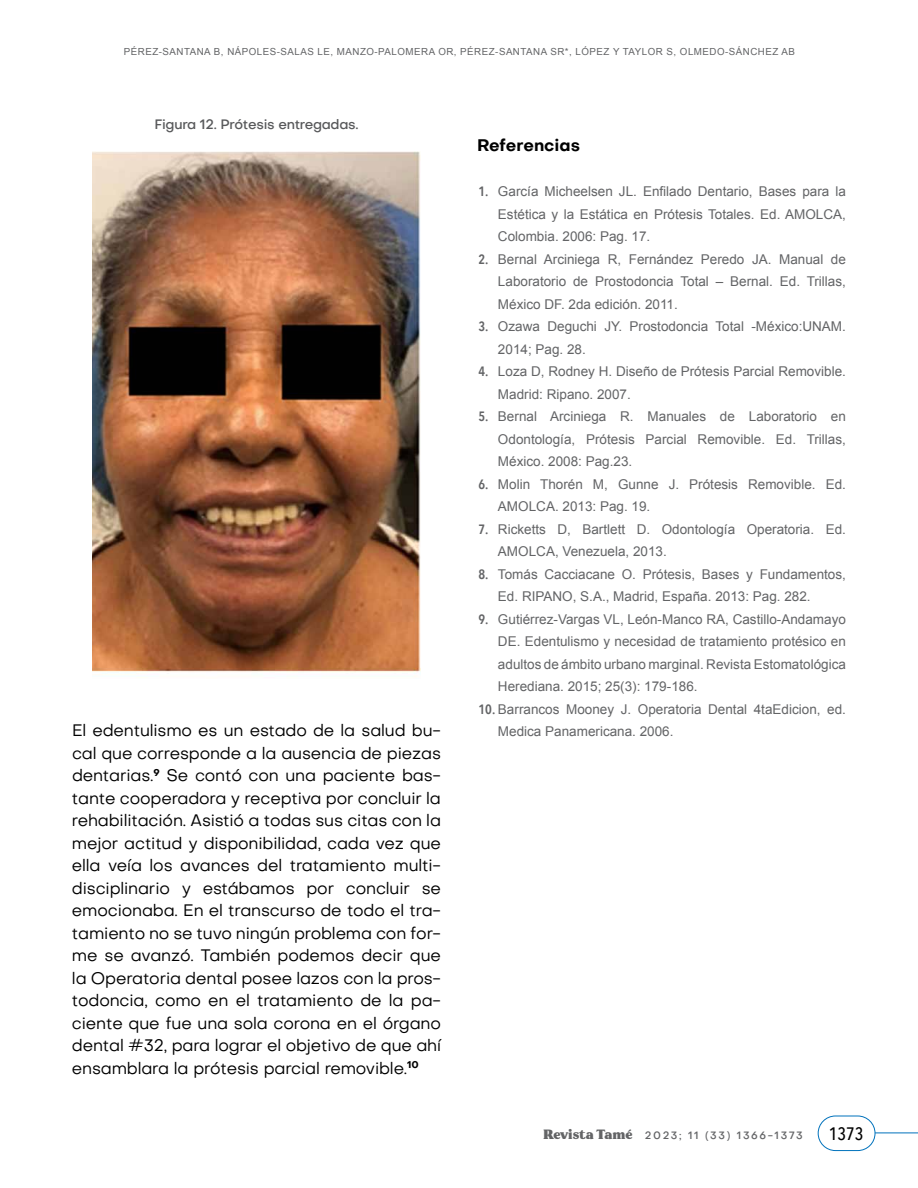
<style>
.page{position:relative;width:918px;height:1188px;background:#fff}
.page>*{position:absolute;margin:0;border:0;box-sizing:border-box;transform-origin:0 0}
.t1{font:500 18px "Avenir Next Condensed";color:#000}
.t2{font:16.5px/22.5px "Objectivity";letter-spacing:-.01em;color:#000;text-align:justify}
.t3{font:700 16.5px "Objectivity";color:#000}
.t4{font:13.5px/22.5px "Arial";color:#636466}
.t5{font:500 13.5px "Objectivity";letter-spacing:-.02em;color:#58595b}
.t6{font:500 10.5px "Objectivity";letter-spacing:.15em;color:#636466}
.t7{font:9.75px "Arial";letter-spacing:.05em;color:#636466}
.s1{font-family:"Avenir Next Condensed";font-weight:600}
.s2{font-family:"Pockota";font-weight:900;font-size:13.5px}
</style>
<div class="page">
<img style="left:93px;top:151px;width:327px;height:526px">
<div style="left:818px;top:1116px;width:57px;height:35px;border:1px solid #0072bc;border-radius:17px"></div>
<hr style="left:875px;top:1133px;width:43px;height:1px;background:#0072bc">
<p class="t7" style="left:124px;top:45px;width:673px">PÉREZ-SANTANA B, NÁPOLES-SALAS LE, MANZO-PALOMERA OR, PÉREZ-SANTANA SR*, LÓPEZ Y TAYLOR S, OLMEDO-SÁNCHEZ AB</p>
<p class="t5" style="left:154px;top:115px;width:206px">Figura 12. Prótesis entregadas.</p>
<p class="t2" style="left:72px;top:719px;width:371px">El edentulismo es un estado de la salud bu&shy;cal que corresponde a la ausencia de piezas dentarias.<sup>9</sup> Se contó con una paciente bas&shy;tante cooperadora y receptiva por concluir la rehabilitación. Asistió a todas sus citas con la mejor actitud y disponibilidad, cada vez que ella veía los avances del tratamiento multi&shy;disciplinario y estábamos por concluir se emocionaba. En el transcurso de todo el tra&shy;tamiento no se tuvo ningún problema con for&shy;me se avanzó. También podemos decir que la Operatoria dental posee lazos con la pros&shy;todoncia, como en el tratamiento de la pa&shy;ciente que fue una sola corona en el órgano dental #32, para lograr el objetivo de que ahí ensamblara la prótesis parcial removible.<sup>10</sup></p>
<p class="t3" style="left:477px;top:134px;width:105px">Referencias</p>
<p class="t4" style="left:498px;top:180px;width:350px;text-align:justify;text-indent:-19px"><span class="s1">1.</span> García Micheelsen JL. Enfilado Dentario, Bases para la Estética y la Estática en Prótesis Totales. Ed. AMOLCA, Colombia. 2006: Pag. 17.</p>
<p class="t4" style="left:498px;top:248px;width:349px;text-align:justify;text-indent:-19px"><span class="s1">2.</span> Bernal Arciniega R, Fernández Peredo JA. Manual de Laboratorio de Prostodoncia Total – Bernal. Ed. Trillas, México DF. 2da edición. 2011.</p>
<p class="t4" style="left:498px;top:315px;width:349px;text-indent:-19px"><span class="s1">3.</span> Ozawa Deguchi JY. Prostodoncia Total -México:UNAM.<br>2014; Pag. 28.</p>
<p class="t4" style="left:498px;top:360px;width:349px;text-indent:-19px"><span class="s1">4.</span> Loza D, Rodney H. Diseño de Prótesis Parcial Removible.<br>Madrid: Ripano. 2007.</p>
<p class="t4" style="left:498px;top:405px;width:349px;text-align:justify;text-indent:-19px"><span class="s1">5.</span> Bernal Arciniega R. Manuales de Laboratorio en Odontología, Prótesis Parcial Removible. Ed. Trillas, México. 2008: Pag.23.</p>
<p class="t4" style="left:498px;top:473px;width:350px;text-indent:-19px"><span class="s1">6.</span> Molin Thorén M, Gunne J. Prótesis Removible. Ed.<br>AMOLCA. 2013: Pag. 19.</p>
<p class="t4" style="left:498px;top:518px;width:349px;text-indent:-19px"><span class="s1">7.</span> Ricketts D, Bartlett D. Odontología Operatoria. Ed.<br>AMOLCA, Venezuela, 2013.</p>
<p class="t4" style="left:498px;top:563px;width:349px;text-indent:-19px"><span class="s1">8.</span> Tomás Cacciacane O. Prótesis, Bases y Fundamentos,<br>Ed. RIPANO, S.A., Madrid, España. 2013: Pag. 282.</p>
<p class="t4" style="left:498px;top:608px;width:349px;text-align:justify;text-indent:-19px"><span class="s1">9.</span> Gutiérrez-Vargas VL, León-Manco RA, Castillo-Andamayo DE. Edentulismo y necesidad de tratamiento protésico en adultos de ámbito urbano marginal. Revista Estomatológica Herediana. 2015; 25(3): 179-186.</p>
<p class="t4" style="left:498px;top:698px;width:349px;text-indent:-19px"><span class="s1">10.</span> Barrancos Mooney J. Operatoria Dental 4taEdicion, ed.<br>Medica Panamericana. 2006.</p>
<p class="t6" style="left:543px;top:1129px;width:261px"><span class="s2">Revista Tamé</span> 2023; 11 (33) 1366-1373</p>
<h1 class="t1" style="left:829px;top:1123px;width:36px">1373</h1>
</div>
